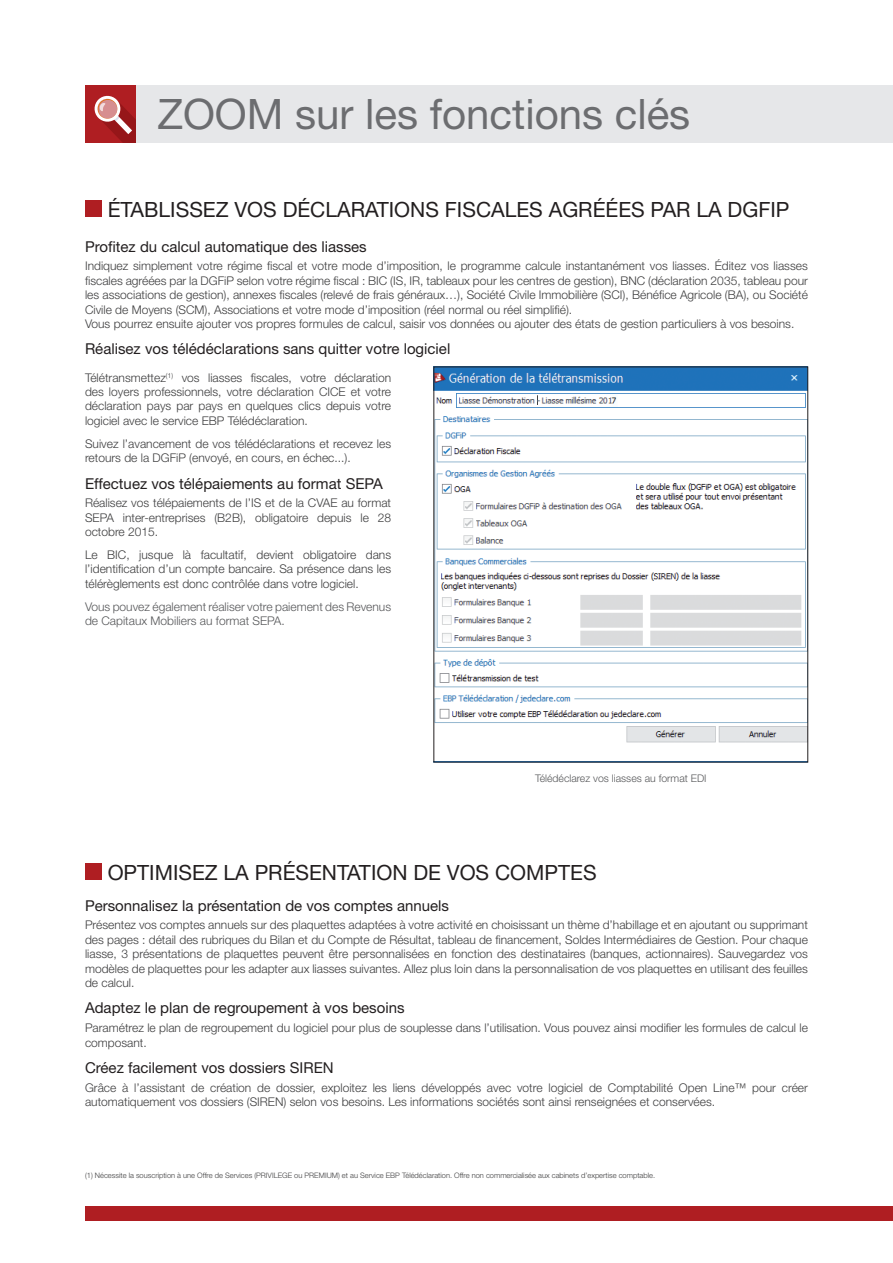
<style>
.page{position:relative;width:893px;height:1263px;background:#fff}
.page>*{position:absolute;margin:0;border:0;box-sizing:border-box;transform-origin:0 0}
.t1{font:42px "Helvetica Neue LT Std";color:#6c6d70}
.t2{font:21px "Helvetica Neue LT Std";color:#231f20}
.t3{font:15px "Helvetica Neue LT Std";color:#231f20}
.t4{font:300 12px/14.4px "Helvetica Neue LT Std";color:#3e3e3f}
.t5{font:300 12px/14.4px "Helvetica Neue LT Std";color:#57585a}
.t6{font:300 10.5px "Helvetica Neue LT Std";color:#57585a}
.t7{font:300 7.5px "Helvetica Neue LT Std";color:#3e3e3f}
</style>
<div class="page">
<div style="left:85px;top:85px;width:51px;height:57px;background:#af1e22"></div>
<svg style="left:94px;top:95px;width:42px;height:47px"></svg>
<div style="left:136px;top:85px;width:757px;height:57px;background:#e6e7e9"></div>
<div style="left:85px;top:1206px;width:808px;height:15px;background:#af1e22"></div>
<div style="left:85px;top:200px;width:17px;height:17px;background:#af1e22"></div>
<div style="left:85px;top:863px;width:17px;height:17px;background:#af1e22"></div>
<img style="left:436px;top:369px;width:370px;height:374px">
<h1 class="t1" style="left:157px;top:89px;width:534px">ZOOM sur les fonctions clés</h1>
<h2 class="t2" style="left:108px;top:197px;width:683px">ÉTABLISSEZ VOS DÉCLARATIONS FISCALES AGRÉÉES PAR LA DGFIP</h2>
<p class="t3" style="left:85px;top:237px;width:283px">Profitez du calcul automatique des liasses</p>
<p class="t4" style="left:85px;top:259px;width:724px">Indiquez simplement votre régime fiscal et votre mode d’imposition, le programme calcule instantanément vos liasses. Éditez vos liasses fiscales agréées par la DGFiP selon votre régime fiscal : BIC (IS, IR, tableaux pour les centres de gestion), BNC (déclaration 2035, tableau pour les associations de gestion), annexes fiscales (relevé de frais généraux…), Société Civile Immobilière (SCI), Bénéfice Agricole (BA), ou Société Civile de Moyens (SCM), Associations et votre mode d’imposition (réel normal ou réel simplifié).<br>Vous pourrez ensuite ajouter vos propres formules de calcul, saisir vos données ou ajouter des états de gestion particuliers à vos besoins.</p>
<p class="t3" style="left:85px;top:340px;width:367px">Réalisez vos télédéclarations sans quitter votre logiciel</p>
<p class="t4" style="left:85px;top:370px;width:308px;text-align:justify">Télétransmettez<sup>(1)</sup> vos liasses fiscales, votre déclaration des loyers professionnels, votre déclaration CICE et votre déclaration pays par pays en quelques clics depuis votre logiciel avec le service EBP Télédéclaration.</p>
<p class="t4" style="left:85px;top:436px;width:308px">Suivez l’avancement de vos télédéclarations et recevez les retours de la DGFiP (envoyé, en cours, en échec...).</p>
<p class="t3" style="left:85px;top:474px;width:299px">Effectuez vos télépaiements au format SEPA</p>
<p class="t4" style="left:85px;top:495px;width:308px;text-align:justify">Réalisez vos télépaiements de l’IS et de la CVAE au format SEPA inter-entreprises (B2B), obligatoire depuis le 28 octobre 2015.</p>
<p class="t4" style="left:85px;top:547px;width:308px;text-align:justify">Le BIC, jusque là facultatif, devient obligatoire dans l’identification d’un compte bancaire. Sa présence dans les télérèglements est donc contrôlée dans votre logiciel.</p>
<p class="t5" style="left:85px;top:599px;width:308px">Vous pouvez également réaliser votre paiement des Revenus de Capitaux Mobiliers au format SEPA.</p>
<p class="t6" style="left:535px;top:771px;width:173px">Télédéclarez vos liasses au format EDI</p>
<h2 class="t2" style="left:108px;top:860px;width:490px">OPTIMISEZ LA PRÉSENTATION DE VOS COMPTES</h2>
<p class="t3" style="left:85px;top:896px;width:365px">Personnalisez la présentation de vos comptes annuels</p>
<p class="t4" style="left:85px;top:918px;width:724px;text-align:justify">Présentez vos comptes annuels sur des plaquettes adaptées à votre activité en choisissant un thème d’habillage et en ajoutant ou supprimant des pages : détail des rubriques du Bilan et du Compte de Résultat, tableau de financement, Soldes Intermédiaires de Gestion. Pour chaque liasse, 3 présentations de plaquettes peuvent être personnalisées en fonction des destinataires (banques, actionnaires). Sauvegardez vos modèles de plaquettes pour les adapter aux liasses suivantes. Allez plus loin dans la personnalisation de vos plaquettes en utilisant des feuilles de calcul.</p>
<p class="t3" style="left:85px;top:999px;width:321px">Adaptez le plan de regroupement à vos besoins</p>
<p class="t4" style="left:85px;top:1020px;width:724px">Paramétrez le plan de regroupement du logiciel pour plus de souplesse dans l’utilisation. Vous pouvez ainsi modifier les formules de calcul le composant.</p>
<p class="t3" style="left:85px;top:1059px;width:250px">Créez facilement vos dossiers SIREN</p>
<p class="t4" style="left:85px;top:1080px;width:724px">Grâce à l’assistant de création de dossier, exploitez les liens développés avec votre logiciel de Comptabilité Open Line™ pour créer automatiquement vos dossiers (SIREN) selon vos besoins. Les informations sociétés sont ainsi renseignées et conservées.</p>
<p class="t7" style="left:85px;top:1171px;width:572px">(1) Nécessite la souscription à une Offre de Services (PRIVILEGE ou PREMIUM) et au Service EBP Télédéclaration. Offre non commercialisée aux cabinets d’expertise comptable.</p>
</div>
